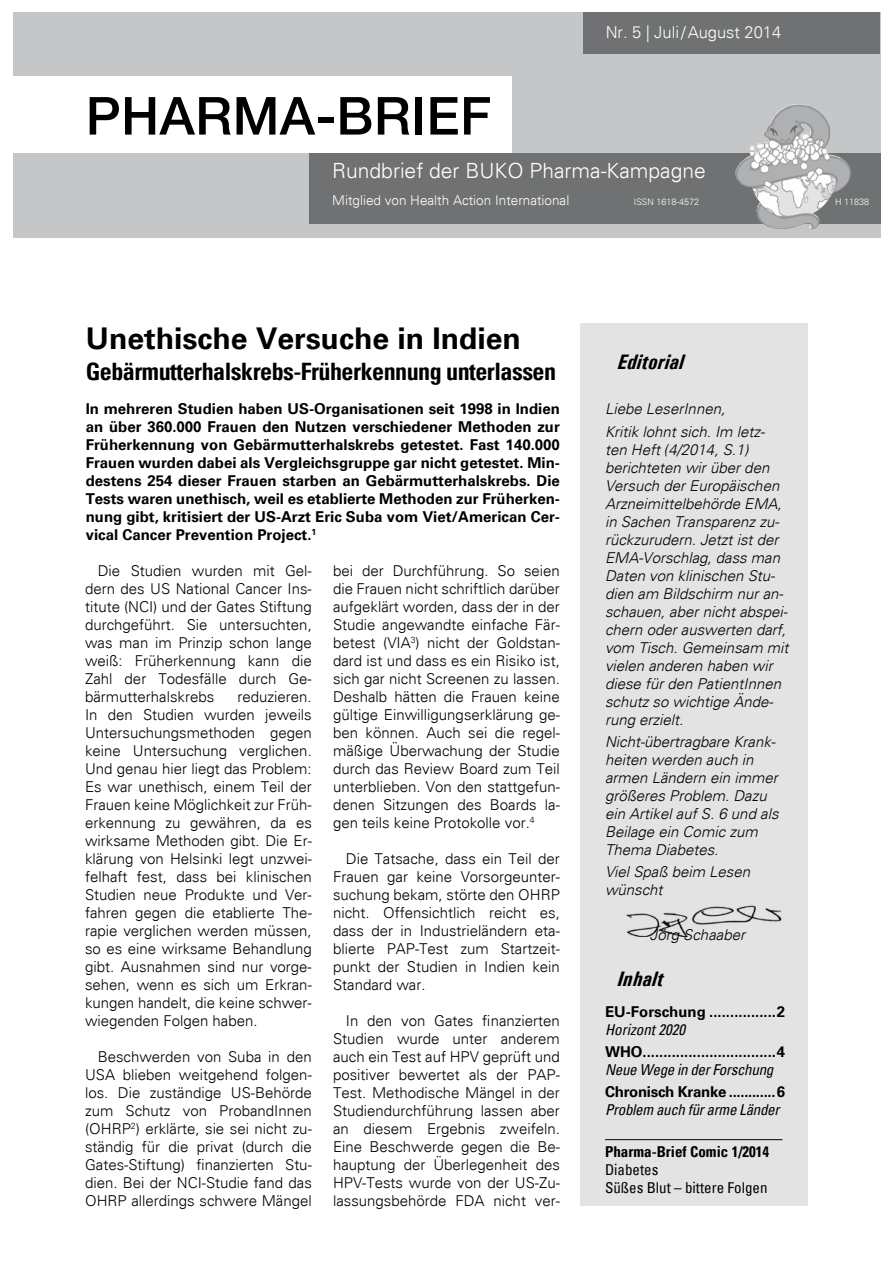
<style>
.page{position:relative;width:893px;height:1263px;background:#fff}
.page>*{position:absolute;margin:0;border:0;box-sizing:border-box;transform-origin:0 0}
.t1{font:500 52.5px "Helvetica Neue LT";letter-spacing:.01em;color:#000}
.t2{font:700 30px "Univers";color:#000}
.t3{font:700 condensed 24px "Univers";letter-spacing:-.02em;color:#000}
.t4{font:300 21px "Univers";color:#fff}
.t5{font:italic 700 condensed 21px "Univers";color:#000}
.t6{font:300 16.5px "Univers";color:#fff}
.t7{font:300 15px/18px "Univers";color:#000;text-align:justify}
.t8{font:italic 300 15px/18px "Univers";color:#000}
.t9{font:700 15px/18px "Univers";color:#000;text-align:justify}
.t10{font:italic condensed 15px "Univers";letter-spacing:-.02em;color:#000}
.t11{font:condensed 15px/18px "Univers";color:#000}
.t12{font:700 15px "Univers";letter-spacing:-.02em;color:#000}
.t13{font:700 condensed 15px "Univers";color:#000}
.t14{font:italic condensed 15px "Univers";color:#000}
.t15{font:300 13.5px "Univers";color:#fff}
.t16{font:300 9px "Univers";color:#fff}
</style>
<div class="page">
<div style="left:13px;top:12px;width:868px;height:226px;background:#c5c6c7"></div>
<div style="left:583px;top:12px;width:297px;height:42px;background:#6f7172"></div>
<svg style="left:309px;top:153px;width:572px;height:5px;fill:#6f7172"></svg>
<img style="left:754px;top:104px;width:42px;height:49px">
<div style="left:11px;top:76px;width:501px;height:77px;background:#fff"></div>
<svg style="left:309px;top:158px;width:572px;height:65px;fill:#6f7172"></svg>
<div style="left:581px;top:324px;width:227px;height:882px;background:#e3e3e4"></div>
<img style="left:626px;top:905px;width:156px;height:32px">
<hr style="left:605px;top:1139px;width:177px;height:1px;background:#000">
<p class="t6" style="left:606px;top:22px;width:177px">Nr. 5 | Juli/August 2014</p>
<h1 class="t1" style="left:86px;top:85px;width:407px">PHARMA-BRIEF</h1>
<h3 class="t4" style="left:332px;top:158px;width:375px">Rundbrief der BUKO Pharma-Kampagne</h3>
<p class="t15" style="left:332px;top:192px;width:239px">Mitglied von Health Action International</p>
<p class="t16" style="left:634px;top:197px;width:67px">ISSN 1618-4572</p>
<p class="t16" style="left:835px;top:196px;width:36px">H 11838</p>
<p class="t16" style="left:679px;top:197px;width:22px">0933</p>
<p class="t16" style="left:836px;top:197px;width:36px">H 11838</p>
<h2 class="t2" style="left:86px;top:320px;width:437px">Unethische Versuche in Indien</h2>
<h3 class="t3" style="left:86px;top:356px;width:472px">Gebärmutterhalskrebs-Früherkennung unterlassen</h3>
<p class="t9" style="left:86px;top:400px;width:476px">In mehreren Studien haben US-Organisationen seit 1998 in Indien an über 360.000 Frauen den Nutzen verschiedener Methoden zur Früherkennung von Gebärmutterhalskrebs getestet. Fast 140.000<br>Frauen wurden dabei als Vergleichsgruppe gar nicht getestet. Min&shy;destens 254 dieser Frauen starben an Gebärmutterhalskrebs. Die Tests waren unethisch, weil es etablierte Methoden zur Früherken&shy;nung gibt, kritisiert der US-Arzt Eric Suba vom Viet/American Cer&shy;vical Cancer Prevention Project.<sup>1</sup></p>
<p class="t7" style="left:85px;top:562px;width:228px;text-indent:13px">Die Studien wurden mit Gel&shy;dern des US National Cancer Ins&shy;titute (NCI) und der Gates Stiftung durchgeführt. Sie untersuchten, was man im Prinzip schon lange weiß: Früherkennung kann die Zahl der Todesfälle durch Ge&shy;bärmutterhalskrebs</p>
<p class="t7" style="left:333px;top:562px;width:228px">bei der Durchführung. So seien die Frauen nicht schriftlich darüber aufgeklärt worden, dass der in der Studie angewandte einfache Fär&shy;betest (VIA<sup>3</sup>) nicht der Goldstan&shy;dard ist und dass es ein Risiko ist, sich gar nicht Screenen zu lassen.<br>Deshalb hätten die Frauen keine gültige Einwilligungserklärung ge&shy;ben können. Auch sei die regel&shy;mäßige Überwachung der Studie durch das Review Board zum Teil unterblieben. Von den stattgefun&shy;denen Sitzungen des Boards la&shy;gen teils keine Protokolle vor.<sup>4</sup></p>
<p class="t7" style="left:333px;top:850px;width:228px;text-indent:13px">Die Tatsache, dass ein Teil der Frauen gar keine Vorsorgeunter&shy;suchung bekam, störte den OHRP nicht. Offensichtlich reicht es, dass der in Industrieländern eta&shy;blierte PAP-Test zum Startzeit&shy;punkt der Studien in Indien kein Standard war.</p>
<p class="t7" style="left:333px;top:1012px;width:228px;text-indent:13px">In den von Gates finanzierten Studien wurde unter anderem auch ein Test auf HPV geprüft und positiver bewertet als der PAP-Test. Methodische Mängel in der Studiendurchführung lassen aber an diesem Ergebnis zweifeln.<br>Eine Beschwerde gegen die Be&shy;hauptung der Überlegenheit des HPV-Tests wurde von der US-Zu&shy;lassungsbehörde FDA nicht ver-</p>
<p class="t7" style="left:85px;top:688px;width:228px;text-indent:153px">reduzieren.<br>In den Studien wurden jeweils Untersuchungsmethoden gegen keine Untersuchung verglichen.<br>Und genau hier liegt das Problem:<br>Es war unethisch, einem Teil der Frauen keine Möglichkeit zur Früh&shy;erkennung zu gewähren, da es wirksame Methoden gibt. Die Er&shy;klärung von Helsinki legt unzwei&shy;felhaft fest, dass bei klinischen Studien neue Produkte und Ver&shy;fahren gegen die etablierte The&shy;rapie verglichen werden müssen, so es eine wirksame Behandlung gibt. Ausnahmen sind nur vorge&shy;sehen, wenn es sich um Erkran&shy;kungen handelt, die keine schwer&shy;wiegenden Folgen haben.</p>
<p class="t7" style="left:85px;top:1048px;width:228px;text-indent:13px">Beschwerden von Suba in den USA blieben weitgehend folgen&shy;los. Die zuständige US-Behörde zum Schutz von ProbandInnen (OHRP<sup>2</sup>) erklärte, sie sei nicht zu&shy;ständig für die privat (durch die Gates-Stiftung) finanzierten Stu&shy;dien. Bei der NCI-Studie fand das OHRP allerdings schwere Mängel</p>
<h3 class="t5" style="left:618px;top:349px;width:68px">Editorial</h3>
<p class="t8" style="left:605px;top:398px;width:161px;line-height:22.2px">Liebe LeserInnen,<br>Kritik lohnt sich. Im letz-</p>
<p class="t8" style="left:605px;top:440px;width:185px">ten Heft (4/2014, S.1) berichteten wir über den<br>Versuch der Europäischen<br>Arzneimittelbehörde EMA, in Sachen Transparenz zu&shy;rückzurudern. Jetzt ist der<br>EMA-Vorschlag, dass man<br>Daten von klinischen Stu&shy;dien am Bildschirm nur an&shy;schauen, aber nicht abspei&shy;chern oder auswerten darf, vom Tisch. Gemeinsam mit vielen anderen haben wir diese für den PatientInnen schutz so wichtige Ände&shy;rung erzielt.</p>
<p class="t8" style="left:605px;top:732px;width:175px">Nicht-übertragbare Krank&shy;heiten werden auch in armen Ländern ein immer größeres Problem. Dazu ein Artikel auf S. 6 und als<br>Beilage ein Comic zum<br>Thema Diabetes.</p>
<p class="t8" style="left:605px;top:863px;width:147px">Viel Spaß beim Lesen wünscht</p>
<p class="t8" style="left:650px;top:925px;width:97px">Jörg Schaaber</p>
<h3 class="t5" style="left:618px;top:966px;width:47px">Inhalt</h3>
<p class="t9" style="left:605px;top:1003px;width:181px">EU-Forschung ................2</p>
<p class="t14" style="left:605px;top:1020px;width:81px">Horizont 2020</p>
<p class="t9" style="left:605px;top:1043px;width:181px">WHO................................4</p>
<p class="t10" style="left:605px;top:1060px;width:170px">Neue Wege in der Forschung</p>
<p class="t12" style="left:605px;top:1083px;width:182px">Chronisch Kranke ............6</p>
<p class="t10" style="left:605px;top:1100px;width:176px">Problem auch für arme Länder</p>
<p class="t13" style="left:605px;top:1142px;width:166px">Pharma-Brief Comic 1/2014</p>
<p class="t11" style="left:605px;top:1160px;width:164px">Diabetes<br>Süßes Blut – bittere Folgen</p>
</div>
